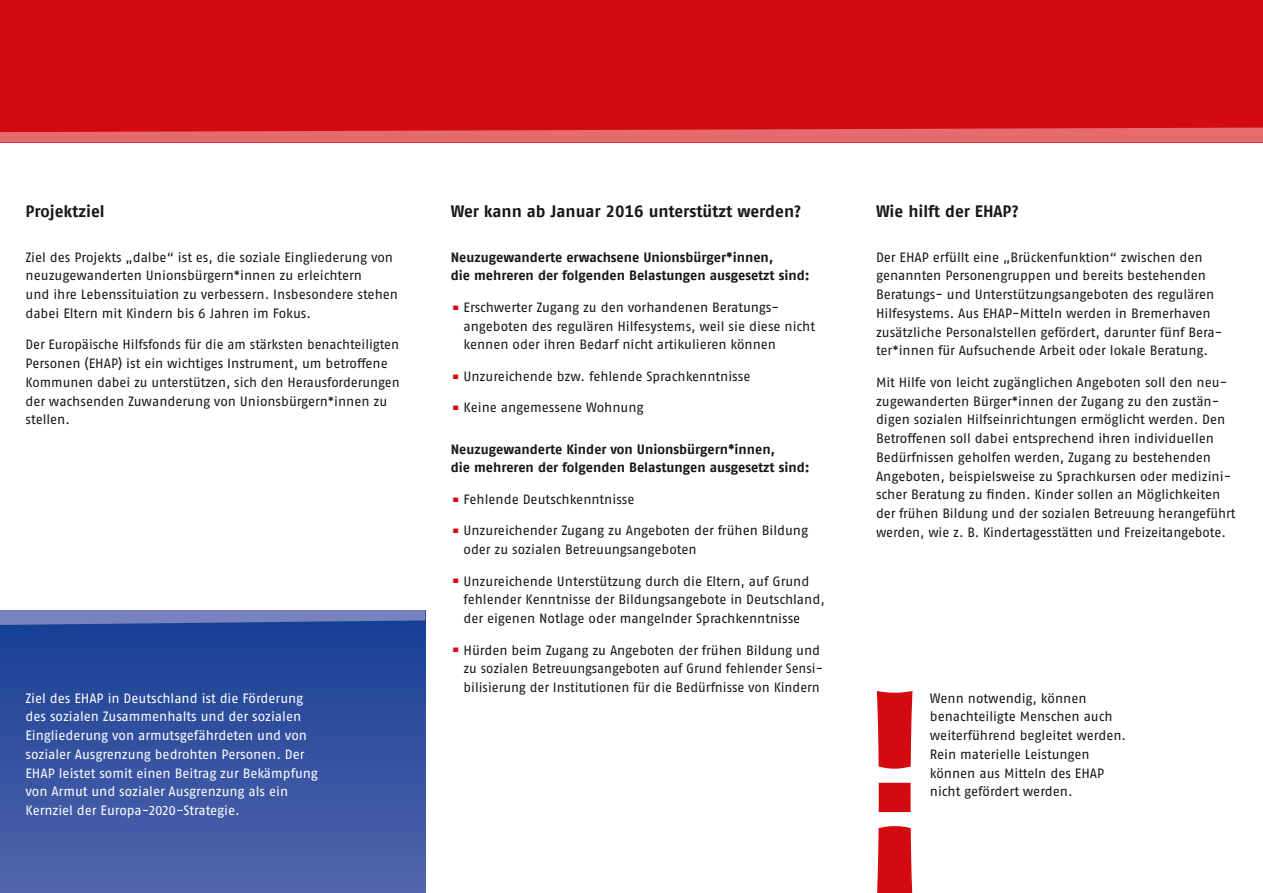
<style>
.page{position:relative;width:1263px;height:893px;background:#fff}
.page>*{position:absolute;margin:0;border:0;box-sizing:border-box;transform-origin:0 0}
.t1{font:700 16.5px "AWO Fago Office";color:#181716}
.t2{font:13.5px/18.8px "Fago Pro";letter-spacing:-.005em;color:#181716}
.t3{font:13.5px/18.8px "Fago Pro";letter-spacing:-.005em;color:#fff}
.t4{font:700 13.5px/18.8px "AWO Fago Office";color:#181716}
</style>
<div class="page">
<div style="left:0;top:0;width:1263px;height:142px;background:#d40a11"></div>
<svg style="left:0;top:128px;width:1263px;height:14px;background:#e25d62"></svg>
<div style="left:0;top:610px;width:425px;height:283px;background:linear-gradient(to bottom,#153e93,#5264ad)"></div>
<svg style="left:877px;top:691px;width:35px;height:202px"></svg>
<svg style="left:0;top:610px;width:425px;height:15px;background:#6677b8"></svg>
<p class="t1" style="left:26px;top:202px;width:81px">Projektziel</p>
<p class="t2" style="left:26px;top:247px;width:374px">Ziel des Projekts „dalbe“ ist es, die soziale Eingliederung von neuzugewanderten Unionsbürgern*innen zu erleichtern<br>und ihre Lebenssituiation zu verbessern. Insbesondere stehen dabei Eltern mit Kindern bis 6 Jahren im Fokus.</p>
<p class="t2" style="left:26px;top:335px;width:376px">Der Europäische Hilfsfonds für die am stärksten benachteiligten Personen (EHAP) ist ein wichtiges Instrument, um betroffene Kommunen dabei zu unterstützen, sich den Herausforderungen der wachsenden Zuwanderung von Unionsbürgern*innen zu stellen.</p>
<p class="t1" style="left:876px;top:202px;width:144px">Wie hilft der EHAP?</p>
<p class="t2" style="left:876px;top:247px;width:348px">Der EHAP erfüllt eine „Brückenfunktion“ zwischen den genannten Personengruppen und bereits bestehenden Beratungs- und Unterstützungsangeboten des regulären Hilfesystems. Aus EHAP-Mitteln werden in Bremerhaven zusätzliche Personalstellen gefördert, darunter fünf Bera&shy;ter*innen für Aufsuchende Arbeit oder lokale Beratung.</p>
<p class="t2" style="left:876px;top:373px;width:361px">Mit Hilfe von leicht zugänglichen Angeboten soll den neu&shy;zugewanderten Bürger*innen der Zugang zu den zustän&shy;digen sozialen Hilfseinrichtungen ermöglicht werden. Den Betroffenen soll dabei entsprechend ihren individuellen Bedürfnissen geholfen werden, Zugang zu bestehenden Angeboten, beispielsweise zu Sprachkursen oder medizini&shy;scher Beratung zu finden. Kinder sollen an Möglichkeiten der frühen Bildung und der sozialen Betreuung herangeführt werden, wie z. B. Kindertagesstätten und Freizeitangebote.</p>
<p class="t1" style="left:451px;top:202px;width:352px">Wer kann ab Januar 2016 unterstützt werden?</p>
<p class="t4" style="left:451px;top:247px;width:360px">Neuzugewanderte erwachsene Unionsbürger*innen,<br>die mehreren der folgenden Belastungen ausgesetzt sind:</p>
<p class="t2" style="left:463px;top:298px;width:353px;text-indent:-13px"><sup>▪</sup>Erschwerter Zugang zu den vorhandenen Beratungs&shy;angeboten des regulären Hilfesystems, weil sie diese nicht kennen oder ihren Bedarf nicht artikulieren können</p>
<p class="t2" style="left:451px;top:367px;width:301px"><sup>▪</sup>Unzureichende bzw. fehlende Sprachkenntnisse</p>
<p class="t2" style="left:451px;top:398px;width:194px"><sup>▪</sup>Keine angemessene Wohnung</p>
<p class="t4" style="left:451px;top:439px;width:360px">Neuzugewanderte Kinder von Unionsbürgern*innen,<br>die mehreren der folgenden Belastungen ausgesetzt sind:</p>
<p class="t2" style="left:451px;top:490px;width:185px"><sup>▪</sup>Fehlende Deutschkenntnisse</p>
<p class="t2" style="left:463px;top:521px;width:346px;text-indent:-13px"><sup>▪</sup>Unzureichender Zugang zu Angeboten der frühen Bildung oder zu sozialen Betreuungsangeboten</p>
<p class="t2" style="left:463px;top:572px;width:363px;text-indent:-13px"><sup>▪</sup>Unzureichende Unterstützung durch die Eltern, auf Grund fehlender Kenntnisse der Bildungsangebote in Deutschland, der eigenen Notlage oder mangelnder Sprachkenntnisse</p>
<p class="t2" style="left:463px;top:641px;width:361px;text-indent:-13px"><sup>▪</sup>Hürden beim Zugang zu Angeboten der frühen Bildung und zu sozialen Betreuungsangeboten auf Grund fehlender Sensi&shy;bilisierung der Institutionen für die Bedürfnisse von Kindern</p>
<p class="t3" style="left:26px;top:688px;width:294px">Ziel des EHAP in Deutschland ist die Förderung des sozialen Zusammenhalts und der sozialen Eingliederung von armutsgefährdeten und von sozialer Ausgrenzung bedrohten Personen. Der EHAP leistet somit einen Beitrag zur Bekämpfung von Armut und sozialer Ausgrenzung als ein Kernziel der Europa-2020-Strategie.</p>
<p class="t2" style="left:930px;top:688px;width:198px">Wenn notwendig, können benachteiligte Menschen auch weiterführend begleitet werden.<br>Rein materielle Leistungen können aus Mitteln des EHAP nicht gefördert werden.</p>
</div>
